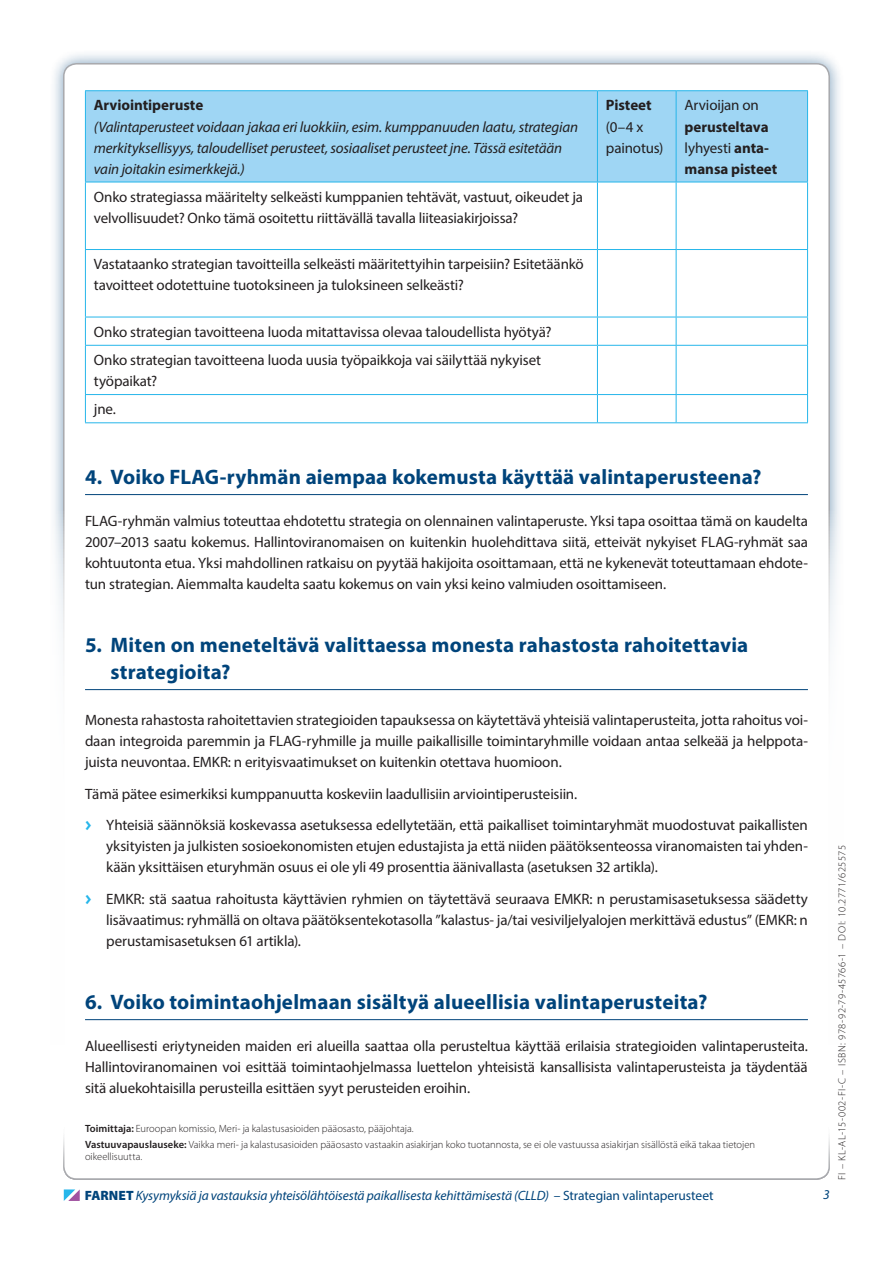
<style>
.page{position:relative;width:893px;height:1263px;background:#fff}
.page>*{position:absolute;margin:0;border:0;box-sizing:border-box;transform-origin:0 0}
.t1{font:700 21px/27px "Myriad Pro";letter-spacing:.005em;color:#00447b}
.t2{font:15px/21px "Myriad Pro";letter-spacing:-.01em;color:#231f20}
.t3{font:italic 15px/21px "Myriad Pro";letter-spacing:-.01em;color:#231f20}
.t4{font:700 15px/21px "Myriad Pro";letter-spacing:-.005em;color:#231f20}
.t5{font:italic 13.5px "Myriad Pro";letter-spacing:-.01em;color:#00447b}
.t6{font:300 10.5px/16.2px "Myriad Pro";color:#231f20}
.t7{font:300 10.5px "Myriad Pro";letter-spacing:.04em;color:#231f20}
.s1{font-weight:400}
.s2{font-family:"Meta Plus Bold Caps";color:#26b6ea}
.s3{font-weight:600}
.s4{font-weight:900;font-style:normal}
.s5{font-style:normal}
</style>
<div class="page">
<div style="left:49px;top:49px;width:795px;height:1165px;background:#00447b;opacity:.5"></div>
<div style="left:64px;top:64px;width:765px;height:1135px;background:#fff;border-radius:13px"></div>
<div style="left:0;top:510px;width:893px;height:753px;background:#fff"></div>
<svg style="left:64px;top:1189px;width:16px;height:12px"></svg>
<svg style="left:63px;top:1137px;width:767px;height:43px"></svg>
<hr style="left:85px;top:494px;width:723px;height:1px;background:#00447b">
<hr style="left:85px;top:689px;width:723px;height:1px;background:#00447b">
<hr style="left:85px;top:1019px;width:723px;height:1px;background:#00447b">
<div style="left:86px;top:91px;width:721px;height:91px;background:#9fd6f4"></div>
<hr style="left:85px;top:90px;width:512px;height:1px;background:#26b6ea">
<hr style="left:85px;top:91px;width:1px;height:91px;background:#26b6ea">
<hr style="left:597px;top:90px;width:79px;height:1px;background:#26b6ea">
<hr style="left:597px;top:91px;width:1px;height:91px;background:#26b6ea">
<hr style="left:676px;top:90px;width:132px;height:1px;background:#26b6ea">
<hr style="left:676px;top:91px;width:1px;height:91px;background:#26b6ea">
<hr style="left:807px;top:91px;width:1px;height:91px;background:#26b6ea">
<hr style="left:85px;top:182px;width:512px;height:1px;background:#26b6ea">
<hr style="left:85px;top:182px;width:1px;height:67px;background:#26b6ea">
<hr style="left:597px;top:182px;width:79px;height:1px;background:#26b6ea">
<hr style="left:597px;top:182px;width:1px;height:67px;background:#26b6ea">
<hr style="left:676px;top:182px;width:132px;height:1px;background:#26b6ea">
<hr style="left:676px;top:182px;width:1px;height:67px;background:#26b6ea">
<hr style="left:807px;top:182px;width:1px;height:67px;background:#26b6ea">
<hr style="left:85px;top:249px;width:512px;height:1px;background:#26b6ea">
<hr style="left:85px;top:250px;width:1px;height:67px;background:#26b6ea">
<hr style="left:597px;top:249px;width:79px;height:1px;background:#26b6ea">
<hr style="left:597px;top:250px;width:1px;height:67px;background:#26b6ea">
<hr style="left:676px;top:249px;width:132px;height:1px;background:#26b6ea">
<hr style="left:676px;top:250px;width:1px;height:67px;background:#26b6ea">
<hr style="left:807px;top:250px;width:1px;height:67px;background:#26b6ea">
<hr style="left:85px;top:317px;width:512px;height:1px;background:#26b6ea">
<svg style="left:85px;top:317px;width:1px;height:28px"></svg>
<hr style="left:597px;top:317px;width:79px;height:1px;background:#26b6ea">
<svg style="left:597px;top:317px;width:1px;height:28px"></svg>
<hr style="left:676px;top:317px;width:132px;height:1px;background:#26b6ea">
<svg style="left:676px;top:317px;width:1px;height:28px"></svg>
<svg style="left:807px;top:317px;width:1px;height:28px"></svg>
<hr style="left:85px;top:345px;width:512px;height:1px;background:#26b6ea">
<hr style="left:85px;top:346px;width:1px;height:48px;background:#26b6ea">
<hr style="left:597px;top:345px;width:79px;height:1px;background:#26b6ea">
<hr style="left:597px;top:346px;width:1px;height:48px;background:#26b6ea">
<hr style="left:676px;top:345px;width:132px;height:1px;background:#26b6ea">
<hr style="left:676px;top:346px;width:1px;height:48px;background:#26b6ea">
<hr style="left:807px;top:346px;width:1px;height:48px;background:#26b6ea">
<hr style="left:85px;top:394px;width:512px;height:1px;background:#26b6ea">
<svg style="left:85px;top:395px;width:1px;height:27px"></svg>
<hr style="left:597px;top:394px;width:79px;height:1px;background:#26b6ea">
<svg style="left:597px;top:395px;width:1px;height:27px"></svg>
<hr style="left:676px;top:394px;width:132px;height:1px;background:#26b6ea">
<svg style="left:676px;top:395px;width:1px;height:27px"></svg>
<svg style="left:807px;top:395px;width:1px;height:27px"></svg>
<hr style="left:85px;top:422px;width:512px;height:1px;background:#26b6ea">
<hr style="left:597px;top:422px;width:79px;height:1px;background:#26b6ea">
<hr style="left:676px;top:422px;width:132px;height:1px;background:#26b6ea">
<p class="t4" style="left:94px;top:94px;width:111px">Arviointiperuste</p>
<p class="t3" style="left:94px;top:116px;width:486px">(Valintaperusteet voidaan jakaa eri luokkiin, esim. kumppanuuden laatu, strategian merkityksellisyys, taloudelliset perusteet, sosiaaliset perusteet jne. Tässä esitetään vain joitakin esimerkkejä.)</p>
<p class="t2" style="left:94px;top:186px;width:491px">Onko strategiassa määritelty selkeästi kumppanien tehtävät, vastuut, oikeudet ja velvollisuudet? Onko tämä osoitettu riittävällä tavalla liiteasiakirjoissa?</p>
<p class="t2" style="left:94px;top:253px;width:491px">Vastataanko strategian tavoitteilla selkeästi määritettyihin tarpeisiin? Esitetäänkö tavoitteet odotettuine tuotoksineen ja tuloksineen selkeästi?</p>
<p class="t2" style="left:94px;top:317px;width:459px;line-height:28.2px">Onko strategian tavoitteena luoda mitattavissa olevaa taloudellista hyötyä?<br>Onko strategian tavoitteena luoda uusia työpaikkoja vai säilyttää nykyiset</p>
<p class="t2" style="left:94px;top:367px;width:65px;line-height:28.2px">työpaikat? jne.</p>
<p class="t4" style="left:606px;top:94px;width:47px">Pisteet</p>
<p class="t2" style="left:606px;top:116px;width:59px">(0–4 x painotus)</p>
<p class="t2" style="left:685px;top:95px;width:76px">Arvioijan on</p>
<p class="t4" style="left:685px;top:115px;width:94px">perusteltava <span class="s1">lyhyesti</span> anta&shy;mansa pisteet</p>
<h1 class="t1" style="left:85px;top:462px;width:678px">4. Voiko FLAG-ryhmän aiempaa kokemusta käyttää valintaperusteena?</h1>
<p class="t2" style="left:85px;top:510px;width:724px;text-align:justify">FLAG-ryhmän valmius toteuttaa ehdotettu strategia on olennainen valintaperuste. Yksi tapa osoittaa tämä on kaudelta 2007–2013 saatu kokemus. Hallintoviranomaisen on kuitenkin huolehdittava siitä, etteivät nykyiset FLAG-ryhmät saa kohtuutonta etua. Yksi mahdollinen ratkaisu on pyytää hakijoita osoittamaan, että ne kykenevät toteuttamaan ehdote&shy;tun strategian. Aiemmalta kaudelta saatu kokemus on vain yksi keino valmiuden osoittamiseen.</p>
<h1 class="t1" style="left:111px;top:630px;width:639px;text-indent:-26px">5. Miten on meneteltävä valittaessa monesta rahastosta rahoitettavia strategioita?</h1>
<p class="t2" style="left:85px;top:709px;width:724px;text-align:justify">Monesta rahastosta rahoitettavien strategioiden tapauksessa on käytettävä yhteisiä valintaperusteita, jotta rahoitus voi&shy;daan integroida paremmin ja FLAG-ryhmille ja muille paikallisille toimintaryhmille voidaan antaa selkeää ja helppota&shy;juista neuvontaa. EMKR: n erityisvaatimukset on kuitenkin otettava huomioon.</p>
<p class="t2" style="left:85px;top:778px;width:724px;line-height:31.5px">Tämä pätee esimerkiksi kumppanuutta koskeviin laadullisiin arviointiperusteisiin.<br><span class="s2">&gt;</span> Yhteisiä säännöksiä koskevassa asetuksessa edellytetään, että paikalliset toimintaryhmät muodostuvat paikallisten</p>
<p class="t2" style="left:106px;top:835px;width:703px">yksityisten ja julkisten sosioekonomisten etujen edustajista ja että niiden päätöksenteossa viranomaisten tai yhden&shy;kään yksittäisen eturyhmän osuus ei ole yli 49 prosenttia äänivallasta (asetuksen 32 artikla).</p>
<p class="t2" style="left:106px;top:888px;width:703px;text-align:justify;text-indent:-21px"><span class="s2">&gt;</span> EMKR: stä saatua rahoitusta käyttävien ryhmien on täytettävä seuraava EMKR: n perustamisasetuksessa säädetty lisävaatimus: ryhmällä on oltava päätöksentekotasolla ”kalastus- ja/tai vesiviljelyalojen merkittävä edustus” (EMKR: n perustamisasetuksen 61 artikla).</p>
<h1 class="t1" style="left:85px;top:987px;width:624px">6. Voiko toimintaohjelmaan sisältyä alueellisia valintaperusteita?</h1>
<p class="t2" style="left:85px;top:1035px;width:724px;text-align:justify">Alueellisesti eriytyneiden maiden eri alueilla saattaa olla perusteltua käyttää erilaisia strategioiden valintaperusteita.<br>Hallintoviranomainen voi esittää toimintaohjelmassa luettelon yhteisistä kansallisista valintaperusteista ja täydentää sitä aluekohtaisilla perusteilla esittäen syyt perusteiden eroihin.</p>
<p class="t6" style="left:85px;top:1120px;width:671px"><span class="s3">Toimittaja:</span> Euroopan komissio, Meri- ja kalastusasioiden pääosasto, pääjohtaja.<br><span class="s3">Vastuuvapauslauseke:</span> Vaikka meri- ja kalastusasioiden pääosasto vastaakin asiakirjan koko tuotannosta, se ei ole vastuussa asiakirjan sisällöstä eikä takaa tietojen</p>
<p class="t6" style="left:85px;top:1148px;width:59px">oikeellisuutta.</p>
<p class="t5" style="left:85px;top:1187px;width:630px"><span class="s4">FARNET</span> Kysymyksiä ja vastauksia yhteisölähtöisestä paikallisesta kehittämisestä (CLLD) <span class="s5">– Strategian valintaperusteet</span></p>
<p class="t5" style="left:823px;top:1186px;width:8px">3</p>
<p class="t7" style="left:836px;top:1180px;width:336px;rotate:-90deg">FI – KL-AL-15-002-FI-C – ISBN: 978-92-79-45766-1 – DOI: 10.2771/625575</p>
</div>
